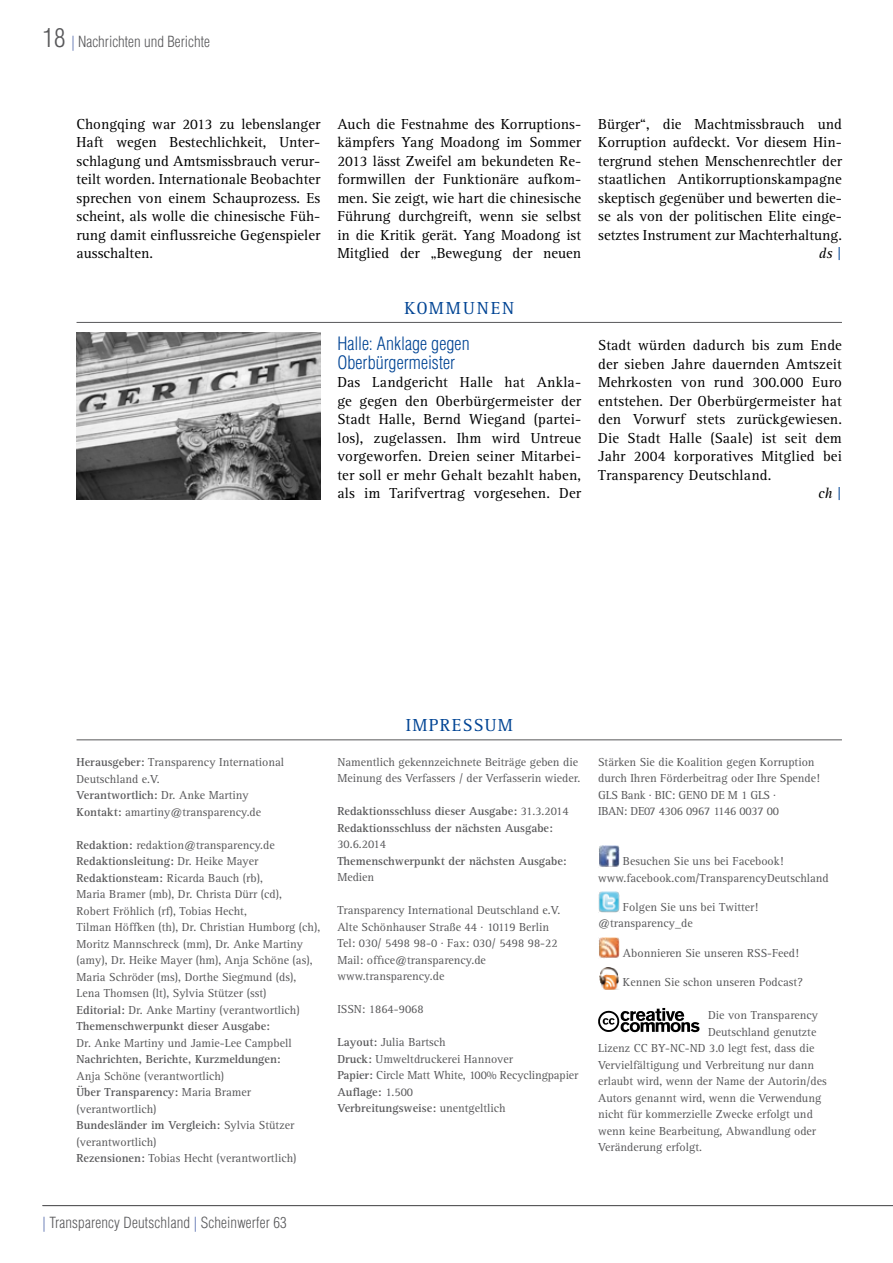
<style>
.page{position:relative;width:893px;height:1263px;background:#fff}
.page>*{position:absolute;margin:0;border:0;box-sizing:border-box;transform-origin:0 0}
.t1{font:300 condensed 18px/18.5px "Helvetica LT Std";color:#004494}
.t2{font:18px "Rotis Serif";color:#004494}
.t3{font:15px/18.5px "Rotis Serif";color:#000;text-align:justify}
.t4{font:300 condensed 15px "Helvetica LT Std";letter-spacing:.01em;color:#58585a}
.t5{font:italic 15px "Rotis Serif";color:#000}
.t6{font:12px/16.5px "Rotis Serif";color:#58585a}
.t7{font:700 12px/16.5px "Rotis Serif";color:#58585a}
.s1{font-size:25.5px}
.s2{color:#5168aa}
.s3{font-style:italic}
.s4{color:#004494}
.s5{font-style:normal;color:#004494}
.s6{font-weight:700}
.s7{font-weight:400}
</style>
<div class="page">
<hr style="left:77px;top:322px;width:765px;height:1px;background:#58585a">
<img style="left:599px;top:846px;width:20px;height:21px">
<img style="left:598px;top:892px;width:21px;height:21px">
<img style="left:599px;top:937px;width:20px;height:21px">
<img style="left:599px;top:968px;width:20px;height:21px">
<svg style="left:598px;top:1008px;width:101px;height:24px"></svg>
<hr style="left:77px;top:739px;width:765px;height:1px;background:#58585a">
<img style="left:77px;top:333px;width:244px;height:166px">
<hr style="left:43px;top:1205px;width:850px;height:1px;background:#58585a">
<p class="t4" style="left:43px;top:32px;width:169px"><span class="s1">18</span> <span class="s2">|</span> Nachrichten und Berichte</p>
<p class="t3" style="left:77px;top:115px;width:245px">Chongqing war 2013 zu lebenslanger Haft wegen Bestechlichkeit, Unter&shy;schlagung und Amtsmissbrauch verur&shy;teilt worden. Internationale Beobachter sprechen von einem Schauprozess. Es scheint, als wolle die chinesische Füh&shy;rung damit einflussreiche Gegenspieler ausschalten.</p>
<p class="t3" style="left:337px;top:115px;width:245px">Auch die Festnahme des Korruptions&shy;kämpfers Yang Moadong im Sommer 2013 lässt Zweifel am bekundeten Re&shy;formwillen der Funktionäre aufkom&shy;men. Sie zeigt, wie hart die chinesische Führung durchgreift, wenn sie selbst in die Kritik gerät. Yang Moadong ist Mitglied der „Bewegung der neuen</p>
<p class="t3" style="left:598px;top:115px;width:245px;text-align:right">Bürger“, die Machtmissbrauch und Korruption aufdeckt. Vor diesem Hin&shy;tergrund stehen Menschenrechtler der staatlichen Antikorruptionskampagne skeptisch gegenüber und bewerten die&shy;se als von der politischen Elite einge&shy;setztes Instrument zur Machterhaltung. <span class="s3">ds</span> <span class="s4">|</span></p>
<h1 class="t2" style="left:404px;top:297px;width:27px">Kommunen</h1>
<h1 class="t1" style="left:337px;top:335px;width:134px">Halle: Anklage gegen<br>Oberbürgermeister</h1>
<p class="t3" style="left:337px;top:374px;width:245px">Das Landgericht Halle hat Ankla&shy;ge gegen den Oberbürgermeister der Stadt Halle, Bernd Wiegand (partei&shy;los), zugelassen. Ihm wird Untreue vorgeworfen. Dreien seiner Mitarbei&shy;ter soll er mehr Gehalt bezahlt haben, als im Tarifvertrag vorgesehen. Der</p>
<p class="t3" style="left:598px;top:337px;width:245px">Stadt würden dadurch bis zum Ende</p>
<p class="t3" style="left:598px;top:355px;width:245px">der sieben Jahre dauernden Amtszeit</p>
<p class="t3" style="left:598px;top:374px;width:245px">Mehrkosten von rund 300.000 Euro</p>
<p class="t3" style="left:598px;top:392px;width:245px">entstehen. Der Oberbürgermeister hat</p>
<p class="t3" style="left:598px;top:410px;width:245px">den Vorwurf stets zurückgewiesen.</p>
<p class="t3" style="left:598px;top:429px;width:245px">Die Stadt Halle (Saale) ist seit dem</p>
<p class="t3" style="left:598px;top:447px;width:245px">Jahr 2004 korporatives Mitglied bei</p>
<p class="t3" style="left:598px;top:466px;width:175px">Transparency Deutschland.</p>
<p class="t5" style="left:818px;top:485px;width:25px">ch <span class="s5">|</span></p>
<p class="t6" style="left:77px;top:754px;width:209px"><span class="s6">Herausgeber:</span> Transparency International Deutschland e.V.<br><span class="s6">Verantwortlich:</span> Dr. Anke Martiny <span class="s6">Kontakt:</span> amartiny@transparency.de</p>
<p class="t6" style="left:77px;top:837px;width:245px"><span class="s6">Redaktion:</span> redaktion@transparency.de <span class="s6">Redaktionsleitung:</span> Dr. Heike Mayer <span class="s6">Redaktionsteam:</span> Ricarda Bauch (rb),<br>Maria Bramer (mb), Dr. Christa Dürr (cd),<br>Robert Fröhlich (rf), Tobias Hecht,<br>Tilman Höffken (th), Dr. Christian Humborg (ch), Moritz Mannschreck (mm), Dr. Anke Martiny (amy), Dr. Heike Mayer (hm), Anja Schöne (as), Maria Schröder (ms), Dorthe Siegmund (ds), Lena Thomsen (lt), Sylvia Stützer (sst)<br><span class="s6">Editorial:</span> Dr. Anke Martiny (verantwortlich)<br><span class="s6">Themenschwerpunkt dieser Ausgabe:</span></p>
<p class="t6" style="left:77px;top:1035px;width:217px">Dr. Anke Martiny und Jamie-Lee Campbell</p>
<p class="t7" style="left:77px;top:1051px;width:206px">Nachrichten, Berichte, Kurzmeldungen:</p>
<p class="t6" style="left:77px;top:1068px;width:222px">Anja Schöne (verantwortlich)<br><span class="s6">Über Transparency:</span> Maria Bramer (verantwortlich)<br><span class="s6">Bundesländer im Vergleich:</span> Sylvia Stützer (verantwortlich)<br><span class="s6">Rezensionen:</span> Tobias Hecht (verantwortlich)</p>
<h1 class="t2" style="left:406px;top:715px;width:13px">impressum</h1>
<p class="t6" style="left:337px;top:754px;width:245px">Namentlich gekennzeichnete Beiträge geben die<br>Meinung des Verfassers / der Verfasserin wieder.</p>
<p class="t7" style="left:337px;top:803px;width:233px">Redaktionsschluss dieser Ausgabe: <span class="s7">31.3.2014<br></span>Redaktionsschluss der nächsten Ausgabe:</p>
<p class="t6" style="left:337px;top:836px;width:50px">30.6.2014</p>
<p class="t7" style="left:337px;top:852px;width:231px">Themenschwerpunkt der nächsten Ausgabe:</p>
<p class="t6" style="left:337px;top:869px;width:38px">Medien</p>
<p class="t6" style="left:337px;top:902px;width:224px">Transparency International Deutschland e.V.<br>Alte Schönhauser Straße 44 · 10119 Berlin Tel: 030/ 5498 98-0 · Fax: 030/ 5498 98-22<br>Mail: office@transparency.de www.transparency.de</p>
<p class="t6" style="left:337px;top:1001px;width:88px">ISSN: 1864-9068</p>
<p class="t6" style="left:337px;top:1034px;width:242px"><span class="s6">Layout:</span> Julia Bartsch<br><span class="s6">Druck:</span> Umweltdruckerei Hannover<br><span class="s6">Papier:</span> Circle Matt White, 100% Recyclingpapier<br><span class="s6">Auflage:</span> 1.500<br><span class="s6">Verbreitungsweise:</span> unentgeltlich</p>
<p class="t6" style="left:598px;top:754px;width:223px">Stärken Sie die Koalition gegen Korruption durch Ihren Förderbeitrag oder Ihre Spende!<br>GLS Bank · BIC: GENO DE M 1 GLS ·<br>IBAN: DE07 4306 0967 1146 0037 00</p>
<p class="t6" style="left:598px;top:853px;width:232px;text-indent:25px">Besuchen Sie uns bei Facebook! www.facebook.com/TransparencyDeutschland</p>
<p class="t6" style="left:598px;top:899px;width:162px;text-indent:25px">Folgen Sie uns bei Twitter! @transparency_de</p>
<p class="t6" style="left:623px;top:945px;width:177px">Abonnieren Sie unseren RSS-Feed!</p>
<p class="t6" style="left:623px;top:974px;width:181px">Kennen Sie schon unseren Podcast?</p>
<p class="t6" style="left:708px;top:1007px;width:112px">Die von Transparency</p>
<p class="t6" style="left:708px;top:1024px;width:110px">Deutschland genutzte</p>
<p class="t6" style="left:598px;top:1040px;width:218px">Lizenz CC BY-NC-ND 3.0 legt fest, dass die</p>
<p class="t6" style="left:598px;top:1057px;width:218px">Vervielfältigung und Verbreitung nur dann</p>
<p class="t6" style="left:598px;top:1073px;width:230px">erlaubt wird, wenn der Name der Autorin/des</p>
<p class="t6" style="left:598px;top:1090px;width:225px">Autors genannt wird, wenn die Verwendung</p>
<p class="t6" style="left:598px;top:1106px;width:216px">nicht für kommerzielle Zwecke erfolgt und</p>
<p class="t6" style="left:598px;top:1123px;width:220px">wenn keine Bearbeitung, Abwandlung oder</p>
<p class="t6" style="left:598px;top:1139px;width:105px">Veränderung erfolgt.</p>
<p class="t4" style="left:43px;top:1213px;width:246px"><span class="s2">|</span> Transparency Deutschland <span class="s2">|</span> Scheinwerfer 63</p>
</div>
